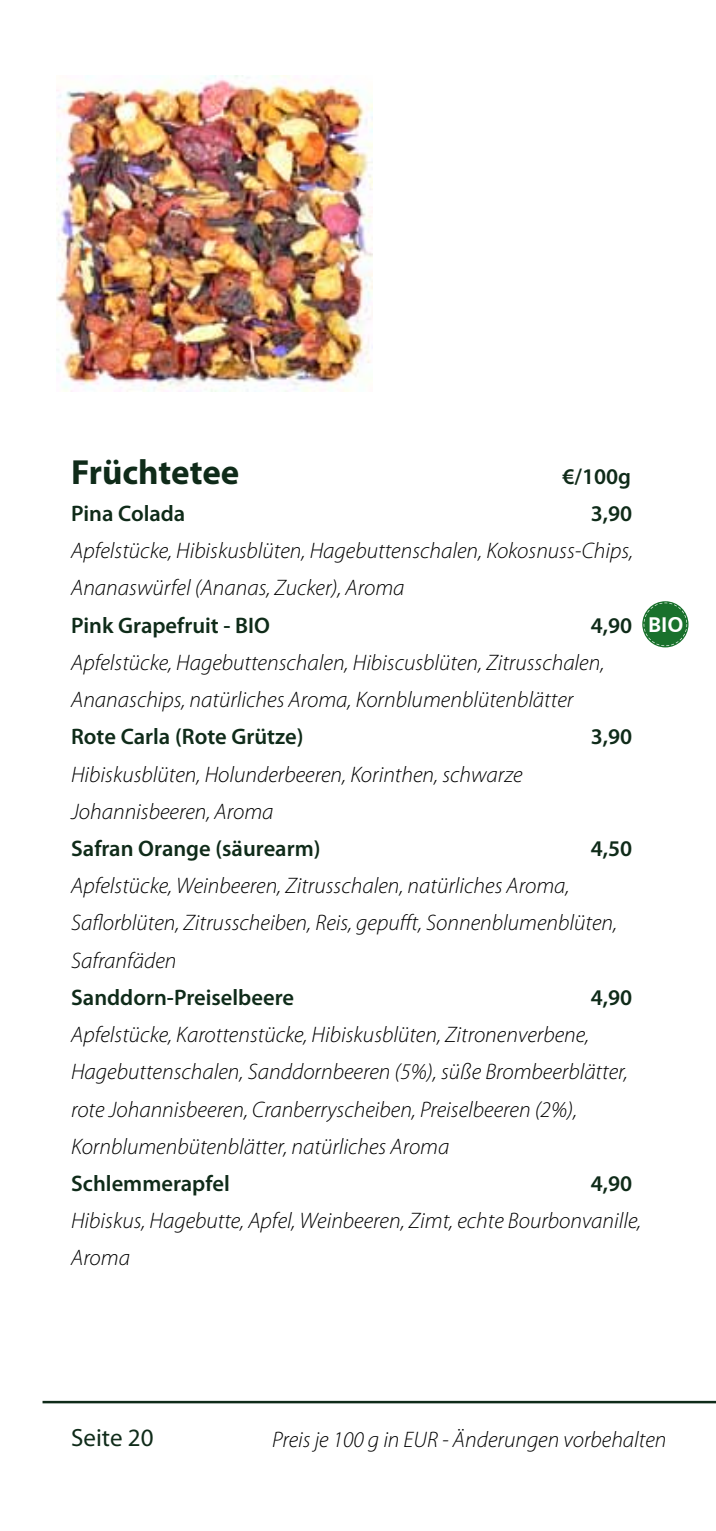
<style>
.page{position:relative;width:716px;height:1531px;background:#fff}
.page>*{position:absolute;margin:0;border:0;box-sizing:border-box;transform-origin:0 0}
.t1{font:700 35px "Myriad Pro";letter-spacing:-.005em;color:#0f2b19}
.t2{font:25px "Myriad Pro";color:#0f2b19}
.t3{font:italic 300 22.5px/37.2px "Myriad Pro";color:#000}
.t4{font:600 22.5px "Myriad Pro";color:#0f2b19}
.t5{font:21.25px "Humanist 777 BT Bold B";color:#fff}
</style>
<div class="page">
<hr style="left:43px;top:1401px;width:673px;height:2px;background:#0f2b19">
<img style="left:56px;top:76px;width:316px;height:316px">
<svg style="left:642px;top:601px;width:46px;height:46px"></svg>
<svg style="left:643px;top:603px;width:44px;height:43px;background:#408950"></svg>
<h1 class="t1" style="left:71px;top:449px;width:170px">Früchtetee</h1>
<p class="t4" style="left:71px;top:499px;width:116px">Pina Colada</p>
<p class="t4" style="left:590px;top:499px;width:43px">3,90</p>
<p class="t3" style="left:71px;top:532px;width:563px">Apfelstücke, Hibiskusblüten, Hagebuttenschalen, Kokosnuss-Chips,<br>Ananaswürfel (Ananas, Zucker), Aroma</p>
<p class="t4" style="left:71px;top:611px;width:200px">Pink Grapefruit - BIO</p>
<p class="t4" style="left:590px;top:611px;width:43px">4,90</p>
<p class="t3" style="left:71px;top:643px;width:535px">Apfelstücke, Hagebuttenschalen, Hibiscusblüten, Zitrusschalen,<br>Ananaschips, natürliches Aroma, Kornblumenblütenblätter</p>
<p class="t4" style="left:71px;top:722px;width:234px">Rote Carla (Rote Grütze)</p>
<p class="t4" style="left:590px;top:722px;width:43px">3,90</p>
<p class="t3" style="left:71px;top:755px;width:453px">Hibiskusblüten, Holunderbeeren, Korinthen, schwarze<br>Johannisbeeren, Aroma</p>
<p class="t4" style="left:71px;top:834px;width:251px">Safran Orange (säurearm)</p>
<p class="t4" style="left:590px;top:834px;width:43px">4,50</p>
<p class="t3" style="left:71px;top:867px;width:548px">Apfelstücke, Weinbeeren, Zitrusschalen, natürliches Aroma,<br>Saflorblüten, Zitrusscheiben, Reis, gepufft, Sonnenblumenblüten,<br>Safranfäden</p>
<p class="t4" style="left:71px;top:983px;width:224px">Sanddorn-Preiselbeere</p>
<p class="t4" style="left:590px;top:983px;width:43px">4,90</p>
<p class="t3" style="left:71px;top:1016px;width:558px">Apfelstücke, Karottenstücke, Hibiskusblüten, Zitronenverbene, Hagebuttenschalen, Sanddornbeeren (5%), süße Brombeerblätter, rote Johannisbeeren, Cranberryscheiben, Preiselbeeren (2%), Kornblumenbütenblätter, natürliches Aroma</p>
<p class="t4" style="left:71px;top:1169px;width:160px">Schlemmerapfel</p>
<p class="t4" style="left:590px;top:1169px;width:43px">4,90</p>
<p class="t3" style="left:71px;top:1202px;width:572px">Hibiskus, Hagebutte, Apfel, Weinbeeren, Zimt, echte Bourbonvanille,<br>Aroma</p>
<p class="t4" style="left:562px;top:462px;width:70px">€/100g</p>
<p class="t5" style="left:648px;top:611px;width:37px">BIO</p>
<p class="t2" style="left:71px;top:1422px;width:84px">Seite 20</p>
<p class="t3" style="left:272px;top:1421px;width:396px">Preis je 100 g in EUR - Änderungen vorbehalten</p>
</div>
